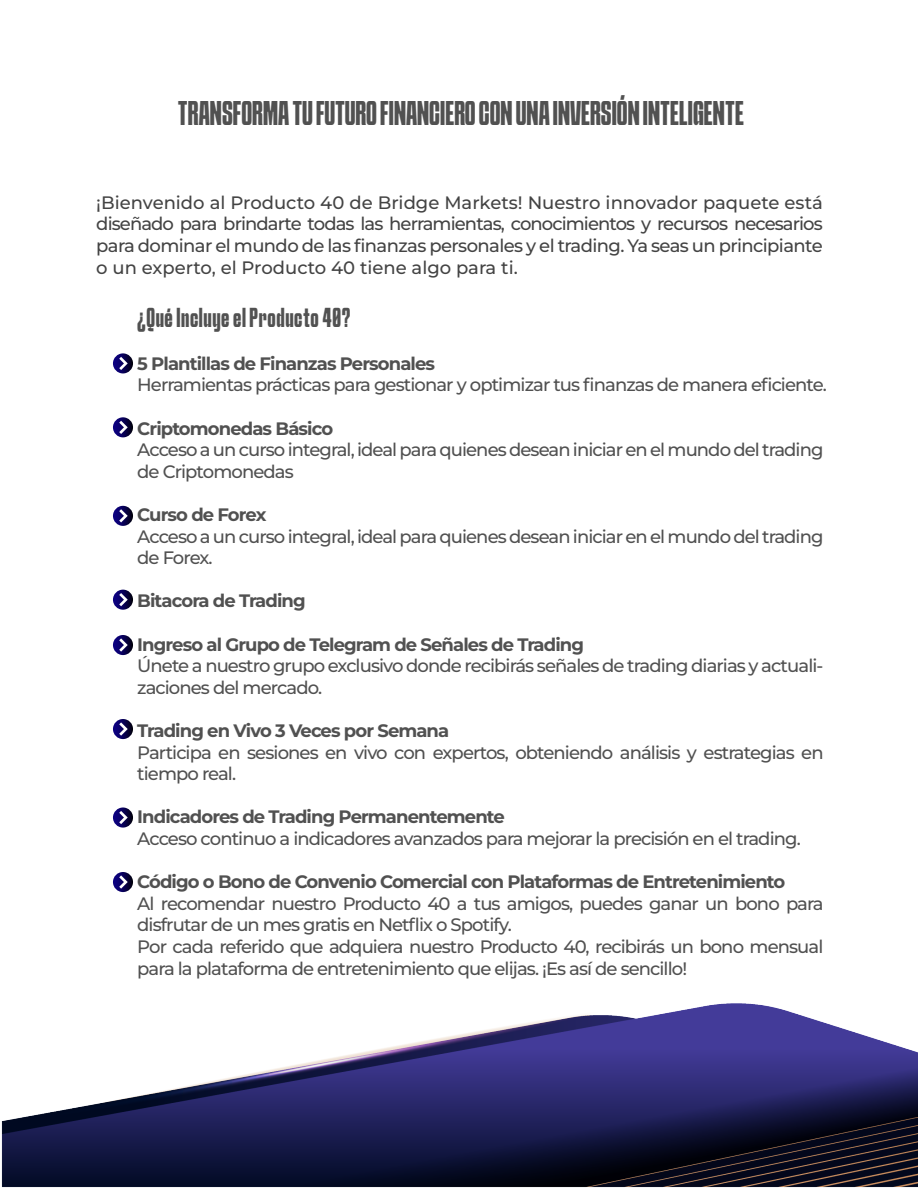
<style>
.page{position:relative;width:918px;height:1188px;background:#fff}
.page>*{position:absolute;margin:0;border:0;box-sizing:border-box;transform-origin:0 0}
.t1{font:condensed 30px "SCHABO";color:#515151}
.t2{font:condensed 24px "SCHABO";letter-spacing:.025em;color:#515151}
.t3{font:500 18px/21.6px "Montserrat";letter-spacing:-.05em;color:#515151}
.t4{font:500 18px/21.6px "Montserrat";letter-spacing:-.005em;color:#444;text-align:justify}
.t5{font:700 18px "Montserrat";letter-spacing:-.05em;color:#515151}
</style>
<div class="page">
<img style="left:1px;top:1003px;width:917px;height:185px">
<svg style="left:113px;top:353px;width:20px;height:20px"></svg>
<svg style="left:113px;top:417px;width:20px;height:20px"></svg>
<svg style="left:113px;top:506px;width:20px;height:20px"></svg>
<svg style="left:113px;top:590px;width:20px;height:20px"></svg>
<svg style="left:113px;top:635px;width:20px;height:20px"></svg>
<svg style="left:113px;top:719px;width:20px;height:20px"></svg>
<svg style="left:113px;top:807px;width:20px;height:21px"></svg>
<svg style="left:113px;top:872px;width:20px;height:20px"></svg>
<h1 class="t1" style="left:178px;top:95px;width:568px">TRANSFORMA TU FUTURO FINANCIERO CON UNA INVERSIÓN INTELIGENTE</h1>
<p class="t4" style="left:96px;top:191px;width:728px">¡Bienvenido al Producto 40 de Bridge Markets! Nuestro innovador paquete está diseñado para brindarte todas las herramientas, conocimientos y recursos necesarios para dominar el mundo de las finanzas personales y el trading. Ya seas un principiante o un experto, el Producto 40 tiene algo para ti.</p>
<h2 class="t2" style="left:137px;top:303px;width:215px">¿Qué Incluye el Producto 40?</h2>
<p class="t5" style="left:137px;top:350px;width:299px">5 Plantillas de Finanzas Personales</p>
<p class="t3" style="left:137px;top:374px;width:691px">Herramientas prácticas para gestionar y optimizar tus finanzas de manera eficiente.</p>
<p class="t5" style="left:137px;top:415px;width:197px">Criptomonedas Básico</p>
<p class="t3" style="left:137px;top:438px;width:688px">Acceso a un curso integral, ideal para quienes desean iniciar en el mundo del trading de Criptomonedas</p>
<p class="t5" style="left:137px;top:502px;width:131px">Curso de Forex</p>
<p class="t3" style="left:137px;top:525px;width:688px">Acceso a un curso integral, ideal para quienes desean iniciar en el mundo del trading de Forex.</p>
<p class="t5" style="left:137px;top:588px;width:170px">Bitacora de Trading</p>
<p class="t5" style="left:137px;top:631px;width:448px">Ingreso al Grupo de Telegram de Señales de Trading</p>
<p class="t3" style="left:137px;top:654px;width:688px">Únete a nuestro grupo exclusivo donde recibirás señales de trading diarias y actuali&shy;zaciones del mercado.</p>
<p class="t5" style="left:137px;top:718px;width:314px">Trading en Vivo 3 Veces por Semana</p>
<p class="t3" style="left:137px;top:741px;width:688px">Participa en sesiones en vivo con expertos, obteniendo análisis y estrategias en tiempo real.</p>
<p class="t5" style="left:137px;top:804px;width:369px">Indicadores de Trading Permanentemente</p>
<p class="t3" style="left:137px;top:827px;width:665px">Acceso continuo a indicadores avanzados para mejorar la precisión en el trading.</p>
<p class="t5" style="left:137px;top:869px;width:650px">Código o Bono de Convenio Comercial con Plataformas de Entretenimiento</p>
<p class="t3" style="left:137px;top:892px;width:688px">Al recomendar nuestro Producto 40 a tus amigos, puedes ganar un bono para disfrutar de un mes gratis en Netflix o Spotify.<br>Por cada referido que adquiera nuestro Producto 40, recibirás un bono mensual para la plataforma de entretenimiento que elijas. ¡Es así de sencillo!</p>
</div>
